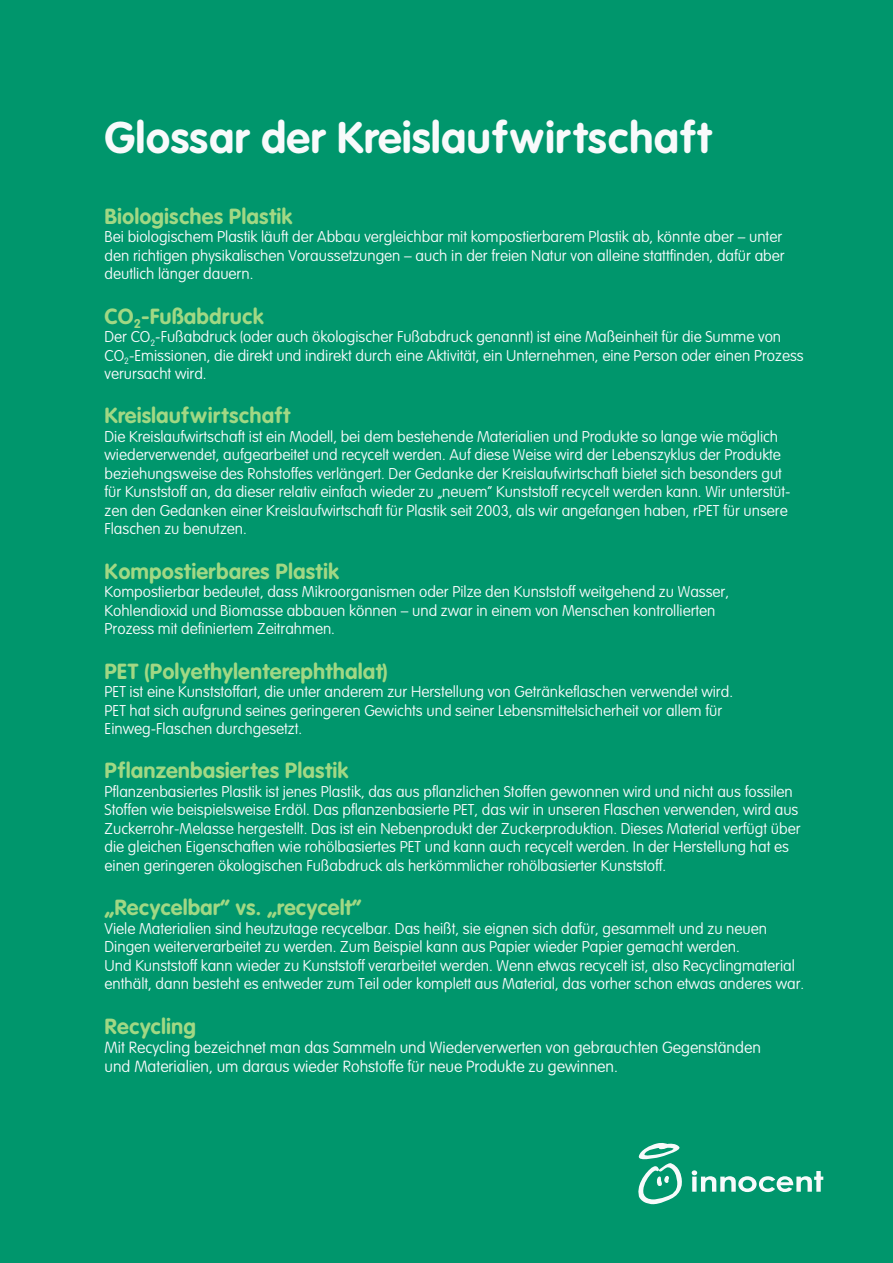
<style>
.page{position:relative;width:893px;height:1263px;background:#00966c}
.page>*{position:absolute;margin:0;border:0;box-sizing:border-box;transform-origin:0 0}
.t1{font:700 43.5px "innocentheadline";color:#f8fafb}
.t2{font:700 21.6px "innocentheadline";color:#a1d884}
.t3{font:100 15.9px/19.2px "innocentheadline";color:#f8fafb}
.t4{font:100 15.45px/18.5px "innocentheadline";color:#f8fafb}
</style>
<div class="page">
<svg style="left:692px;top:1170px;width:131px;height:22px"></svg>
<svg style="left:638px;top:1143px;width:44px;height:62px"></svg>
<h1 class="t1" style="left:105px;top:112px;width:608px">Glossar der Kreislaufwirtschaft</h1>
<h2 class="t2" style="left:105px;top:203px;width:189px">Biologisches Plastik</h2>
<p class="t4" style="left:105px;top:228px;width:682px">Bei biologischem Plastik läuft der Abbau vergleichbar mit kompostierbarem Plastik ab, könnte aber – unter den richtigen physikalischen Voraussetzungen – auch in der freien Natur von alleine stattfinden, dafür aber deutlich länger dauern.</p>
<h2 class="t2" style="left:105px;top:303px;width:161px">CO<sub>2</sub>-Fußabdruck</h2>
<p class="t4" style="left:105px;top:327px;width:701px">Der CO<sub>2</sub>-Fußabdruck (oder auch ökologischer Fußabdruck genannt) ist eine Maßeinheit für die Summe von<br>CO<sub>2</sub>-Emissionen, die direkt und indirekt durch eine Aktivität, ein Unternehmen, eine Person oder einen Prozess verursacht wird.</p>
<h2 class="t2" style="left:105px;top:403px;width:187px">Kreislaufwirtschaft</h2>
<p class="t4" style="left:105px;top:427px;width:687px">Die Kreislaufwirtschaft ist ein Modell, bei dem bestehende Materialien und Produkte so lange wie möglich wiederverwendet, aufgearbeitet und recycelt werden. Auf diese Weise wird der Lebenszyklus der Produkte beziehungsweise des Rohstoffes verlängert. Der Gedanke der Kreislaufwirtschaft bietet sich besonders gut für Kunststoff an, da dieser relativ einfach wieder zu „neuem“ Kunststoff recycelt werden kann. Wir unterstüt&shy;zen den Gedanken einer Kreislaufwirtschaft für Plastik seit 2003, als wir angefangen haben, rPET für unsere Flaschen zu benutzen.</p>
<h2 class="t2" style="left:105px;top:558px;width:236px">Kompostierbares Plastik</h2>
<p class="t4" style="left:105px;top:582px;width:626px">Kompostierbar bedeutet, dass Mikroorganismen oder Pilze den Kunststoff weitgehend zu Wasser,<br>Kohlendioxid und Biomasse abbauen können – und zwar in einem von Menschen kontrollierten<br>Prozess mit definiertem Zeitrahmen.</p>
<h2 class="t2" style="left:105px;top:658px;width:285px">PET (Polyethylenterephthalat)</h2>
<p class="t4" style="left:105px;top:682px;width:630px">PET ist eine Kunststoffart, die unter anderem zur Herstellung von Getränkeflaschen verwendet wird.<br>PET hat sich aufgrund seines geringeren Gewichts und seiner Lebensmittelsicherheit vor allem für<br>Einweg-Flaschen durchgesetzt.</p>
<h2 class="t2" style="left:105px;top:758px;width:246px">Pflanzenbasiertes Plastik</h2>
<p class="t4" style="left:105px;top:782px;width:697px">Pflanzenbasiertes Plastik ist jenes Plastik, das aus pflanzlichen Stoffen gewonnen wird und nicht aus fossilen Stoffen wie beispielsweise Erdöl. Das pflanzenbasierte PET, das wir in unseren Flaschen verwenden, wird aus Zuckerrohr-Melasse hergestellt. Das ist ein Nebenprodukt der Zuckerproduktion. Dieses Material verfügt über die gleichen Eigenschaften wie rohölbasiertes PET und kann auch recycelt werden. In der Herstellung hat es einen geringeren ökologischen Fußabdruck als herkömmlicher rohölbasierter Kunststoff.</p>
<h2 class="t2" style="left:105px;top:895px;width:259px">„Recycelbar“ vs. „recycelt“</h2>
<p class="t4" style="left:105px;top:919px;width:701px">Viele Materialien sind heutzutage recycelbar. Das heißt, sie eignen sich dafür, gesammelt und zu neuen Dingen weiterverarbeitet zu werden. Zum Beispiel kann aus Papier wieder Papier gemacht werden.<br>Und Kunststoff kann wieder zu Kunststoff verarbeitet werden. Wenn etwas recycelt ist, also Recyclingmaterial enthält, dann besteht es entweder zum Teil oder komplett aus Material, das vorher schon etwas anderes war.</p>
<h2 class="t2" style="left:105px;top:1013px;width:93px">Recycling</h2>
<p class="t3" style="left:105px;top:1037px;width:658px">Mit Recycling bezeichnet man das Sammeln und Wiederverwerten von gebrauchten Gegenständen und Materialien, um daraus wieder Rohstoffe für neue Produkte zu gewinnen.</p>
</div>
